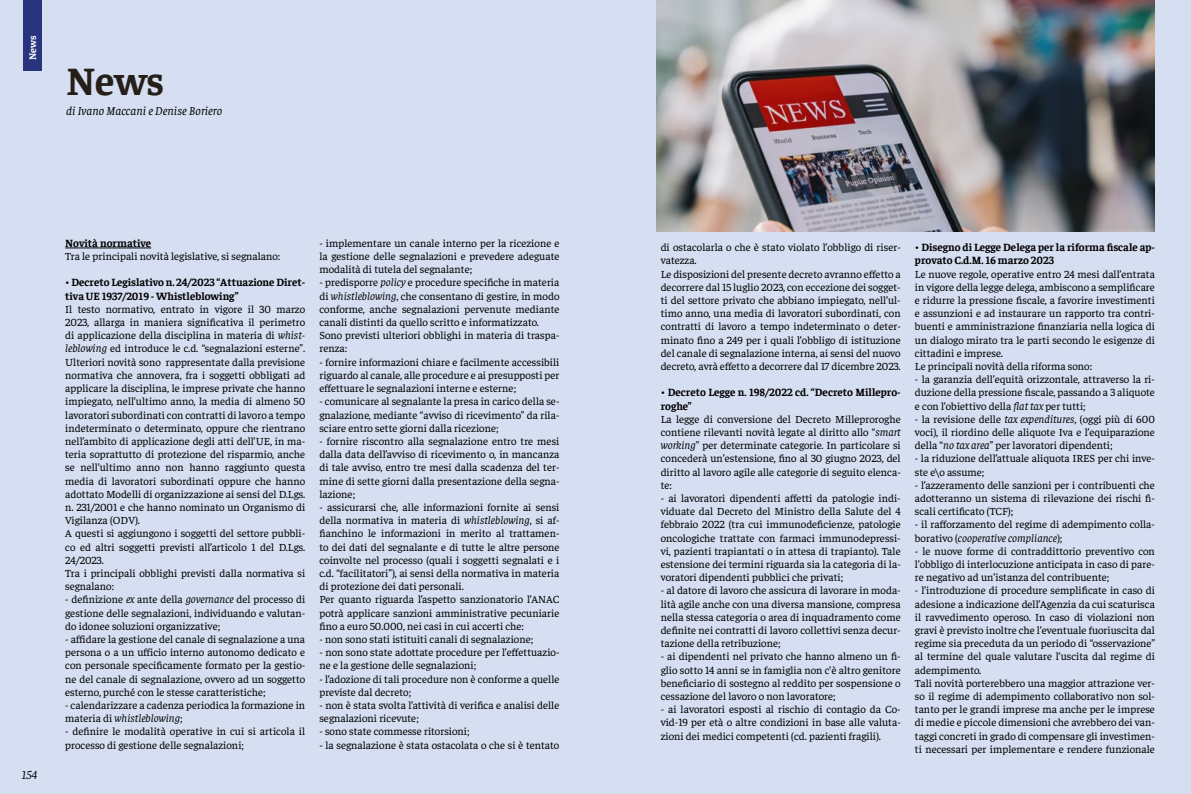
<style>
.page{position:relative;width:1191px;height:794px;background:#fff}
.page>*{position:absolute;margin:0;border:0;box-sizing:border-box;transform-origin:0 0}
.t1{font:700 40px "Faustina";color:#261e18}
.t2{font:italic 12px "Faustina";color:#000}
.t3{font:11px/13.2px "Faustina";color:#000;text-align:justify}
.t4{font:700 11px/13.2px "Faustina";color:#000}
.t5{font:700 10px "Faustina";color:#fff}
.s1{font-style:italic}
</style>
<div class="page">
<div style="left:0;top:0;width:595px;height:794px;background:#d6dff2"></div>
<div style="left:23px;top:0;width:18px;height:71px;background:#29347e"></div>
<div style="left:595px;top:0;width:596px;height:794px;background:#d6dff2"></div>
<hr style="left:65px;top:248px;width:86px;height:1px;background:#000">
<img style="left:656px;top:0;width:499px;height:231px">
<p class="t5" style="left:26px;top:60px;width:26px;rotate:-90deg">News</p>
<h1 class="t1" style="left:66px;top:55px;width:99px">News</h1>
<p class="t2" style="left:66px;top:103px;width:158px">di Ivano Maccani e Denise Boriero</p>
<p class="t2" style="left:22px;top:766px;width:17px">154</p>
<p class="t4" style="left:65px;top:236px;width:87px">Novità normative</p>
<p class="t3" style="left:65px;top:249px;width:217px">Tra le principali novità legislative, si segnalano:</p>
<p class="t4" style="left:65px;top:275px;width:241px">• Decreto Legislativo n. 24/2023 “Attuazione Diret&shy;tiva UE 1937/2019 - Whistleblowing”</p>
<p class="t3" style="left:65px;top:302px;width:241px;text-align:left">Il testo normativo, entrato in vigore il 30 marzo 2023, allarga in maniera significativa il perimetro di applicazione della disciplina in materia di <span class="s1">whist&shy;leblowing</span> ed introduce le c.d. “segnalazioni esterne”.<br>Ulteriori novità sono rappresentate dalla previsione normativa che annovera, fra i soggetti obbligati ad applicare la disciplina, le imprese private che hanno impiegato, nell’ultimo anno, la media di almeno 50 lavoratori subordinati con contratti di lavoro a tempo indeterminato o determinato, oppure che rientrano nell’ambito di applicazione degli atti dell’UE, in ma&shy;teria soprattutto di protezione del risparmio, anche se nell’ultimo anno non hanno raggiunto questa media di lavoratori subordinati oppure che hanno adottato Modelli di organizzazione ai sensi del D.Lgs. n. 231/2001 e che hanno nominato un Organismo di Vigilanza (ODV).<br>A questi si aggiungono i soggetti del settore pubbli&shy;co ed altri soggetti previsti all’articolo 1 del D.Lgs.<br>24/2023.<br>Tra i principali obblighi previsti dalla normativa si segnalano:</p>
<p class="t3" style="left:65px;top:592px;width:241px">- definizione <span class="s1">ex</span> ante della <span class="s1">governance</span> del processo di gestione delle segnalazioni, individuando e valutan&shy;do idonee soluzioni organizzative;</p>
<p class="t3" style="left:65px;top:632px;width:241px">- affidare la gestione del canale di segnalazione a una persona o a un ufficio interno autonomo dedicato e con personale specificamente formato per la gestio&shy;ne del canale di segnalazione, ovvero ad un soggetto esterno, purché con le stesse caratteristiche;</p>
<p class="t3" style="left:65px;top:698px;width:241px">- calendarizzare a cadenza periodica la formazione in materia di <span class="s1">whistleblowing</span>;</p>
<p class="t3" style="left:65px;top:724px;width:241px">- definire le modalità operative in cui si articola il processo di gestione delle segnalazioni;</p>
<p class="t3" style="left:319px;top:236px;width:241px">- implementare un canale interno per la ricezione e la gestione delle segnalazioni e prevedere adeguate modalità di tutela del segnalante;</p>
<p class="t3" style="left:319px;top:275px;width:241px;text-align:left">- predisporre <span class="s1">policy</span> e procedure specifiche in materia di <span class="s1">whistleblowing</span>, che consentano di gestire, in modo conforme, anche segnalazioni pervenute mediante canali distinti da quello scritto e informatizzato.<br>Sono previsti ulteriori obblighi in materia di traspa&shy;renza:</p>
<p class="t3" style="left:319px;top:354px;width:241px">- fornire informazioni chiare e facilmente accessibili riguardo al canale, alle procedure e ai presupposti per effettuare le segnalazioni interne e esterne;</p>
<p class="t3" style="left:319px;top:394px;width:241px">- comunicare al segnalante la presa in carico della se&shy;gnalazione, mediante “avviso di ricevimento” da rila&shy;sciare entro sette giorni dalla ricezione;</p>
<p class="t3" style="left:319px;top:434px;width:241px">- fornire riscontro alla segnalazione entro tre mesi dalla data dell’avviso di ricevimento o, in mancanza di tale avviso, entro tre mesi dalla scadenza del ter&shy;mine di sette giorni dalla presentazione della segna&shy;lazione;</p>
<p class="t3" style="left:319px;top:500px;width:241px;text-align:left">- assicurarsi che, alle informazioni fornite ai sensi della normativa in materia di <span class="s1">whistleblowing</span>, si af&shy;fianchino le informazioni in merito al trattamen&shy;to dei dati del segnalante e di tutte le altre persone coinvolte nel processo (quali i soggetti segnalati e i c.d. “facilitatori”), ai sensi della normativa in materia di protezione dei dati personali.<br>Per quanto riguarda l’aspetto sanzionatorio l’ANAC potrà applicare sanzioni amministrative pecuniarie fino a euro 50.000, nei casi in cui accerti che:</p>
<p class="t3" style="left:319px;top:632px;width:215px">- non sono stati istituiti canali di segnalazione;</p>
<p class="t3" style="left:319px;top:645px;width:241px">- non sono state adottate procedure per l’effettuazio&shy;ne e la gestione delle segnalazioni;</p>
<p class="t3" style="left:319px;top:671px;width:241px">- l’adozione di tali procedure non è conforme a quelle previste dal decreto;</p>
<p class="t3" style="left:319px;top:698px;width:241px">- non è stata svolta l’attività di verifica e analisi delle segnalazioni ricevute;</p>
<p class="t3" style="left:319px;top:724px;width:152px">- sono state commesse ritorsioni;</p>
<p class="t3" style="left:319px;top:737px;width:241px">- la segnalazione è stata ostacolata o che si è tentato</p>
<p class="t3" style="left:660px;top:240px;width:241px;text-align:left">di ostacolarla o che è stato violato l’obbligo di riser&shy;vatezza.<br>Le disposizioni del presente decreto avranno effetto a decorrere dal 15 luglio 2023, con eccezione dei sogget&shy;ti del settore privato che abbiano impiegato, nell’ul&shy;timo anno, una media di lavoratori subordinati, con contratti di lavoro a tempo indeterminato o deter&shy;minato fino a 249 per i quali l’obbligo di istituzione del canale di segnalazione interna, ai sensi del nuovo decreto, avrà effetto a decorrere dal 17 dicembre 2023.</p>
<p class="t4" style="left:660px;top:385px;width:241px">• Decreto Legge n. 198/2022 cd. “Decreto Millepro&shy;roghe”</p>
<p class="t3" style="left:660px;top:411px;width:241px">La legge di conversione del Decreto Milleproroghe contiene rilevanti novità legate al diritto allo “<span class="s1">smart working</span>” per determinate categorie. In particolare si concederà un’estensione, fino al 30 giugno 2023, del diritto al lavoro agile alle categorie di seguito elenca&shy;te:</p>
<p class="t3" style="left:660px;top:491px;width:241px">- ai lavoratori dipendenti affetti da patologie indi&shy;viduate dal Decreto del Ministro della Salute del 4 febbraio 2022 (tra cui immunodeficienze, patologie oncologiche trattate con farmaci immunodepressi&shy;vi, pazienti trapiantati o in attesa di trapianto). Tale estensione dei termini riguarda sia la categoria di la&shy;voratori dipendenti pubblici che privati;</p>
<p class="t3" style="left:660px;top:583px;width:241px">- al datore di lavoro che assicura di lavorare in moda&shy;lità agile anche con una diversa mansione, compresa nella stessa categoria o area di inquadramento come definite nei contratti di lavoro collettivi senza decur&shy;tazione della retribuzione;</p>
<p class="t3" style="left:660px;top:649px;width:241px">- ai dipendenti nel privato che hanno almeno un fi&shy;glio sotto 14 anni se in famiglia non c’è altro genitore beneficiario di sostegno al reddito per sospensione o cessazione del lavoro o non lavoratore;</p>
<p class="t3" style="left:660px;top:702px;width:241px">- ai lavoratori esposti al rischio di contagio da Co&shy;vid-19 per età o altre condizioni in base alle valuta&shy;zioni dei medici competenti (cd. pazienti fragili).</p>
<p class="t4" style="left:915px;top:240px;width:241px">• Disegno di Legge Delega per la riforma fiscale ap&shy;provato C.d.M. 16 marzo 2023</p>
<p class="t3" style="left:915px;top:266px;width:241px;text-align:left">Le nuove regole, operative entro 24 mesi dall’entrata in vigore della legge delega, ambiscono a semplificare e ridurre la pressione fiscale, a favorire investimenti e assunzioni e ad instaurare un rapporto tra contri&shy;buenti e amministrazione finanziaria nella logica di un dialogo mirato tra le parti secondo le esigenze di cittadini e imprese.<br>Le principali novità della riforma sono:</p>
<p class="t3" style="left:915px;top:372px;width:241px">- la garanzia dell’equità orizzontale, attraverso la ri&shy;duzione della pressione fiscale, passando a 3 aliquote e con l’obiettivo della <span class="s1">flat tax</span> per tutti;</p>
<p class="t3" style="left:915px;top:411px;width:241px">- la revisione delle <span class="s1">tax expenditures</span>, (oggi più di 600 voci), il riordino delle aliquote Iva e l’equiparazione della “<span class="s1">no tax area”</span> per lavoratori dipendenti;</p>
<p class="t3" style="left:915px;top:451px;width:241px">- la riduzione dell’attuale aliquota IRES per chi inve&shy;ste e\o assume;</p>
<p class="t3" style="left:915px;top:477px;width:241px">- l’azzeramento delle sanzioni per i contribuenti che adotteranno un sistema di rilevazione dei rischi fi&shy;scali certificato (TCF);</p>
<p class="t3" style="left:915px;top:517px;width:241px">- il rafforzamento del regime di adempimento colla&shy;borativo (<span class="s1">cooperative compliance</span>);</p>
<p class="t3" style="left:915px;top:543px;width:241px">- le nuove forme di contraddittorio preventivo con l’obbligo di interlocuzione anticipata in caso di pare&shy;re negativo ad un’istanza del contribuente;</p>
<p class="t3" style="left:915px;top:583px;width:241px;text-align:left">- l’introduzione di procedure semplificate in caso di adesione a indicazione dell’Agenzia da cui scaturisca il ravvedimento operoso. In caso di violazioni non gravi è previsto inoltre che l’eventuale fuoriuscita dal regime sia preceduta da un periodo di “osservazione” al termine del quale valutare l’uscita dal regime di adempimento.<br>Tali novità porterebbero una maggior attrazione ver&shy;so il regime di adempimento collaborativo non sol&shy;tanto per le grandi imprese ma anche per le imprese di medie e piccole dimensioni che avrebbero dei van&shy;taggi concreti in grado di compensare gli investimen&shy;ti necessari per implementare e rendere funzionale</p>
</div>
